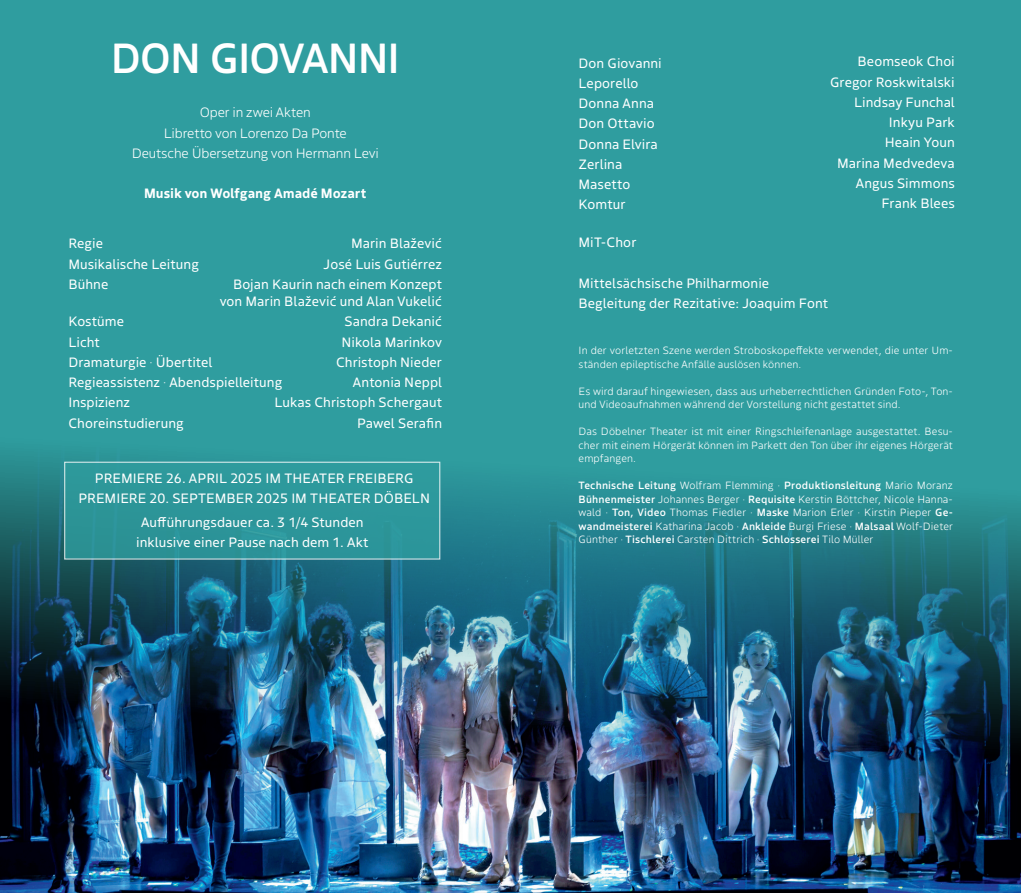
<style>
.page{position:relative;width:1021px;height:893px;background:#fff}
.page>*{position:absolute;margin:0;border:0;box-sizing:border-box;transform-origin:0 0}
.t1{font:500 42px "Boreal";letter-spacing:-.025em;color:#fff}
.t2{font:13.5px/20.2px "Boreal";letter-spacing:.005em;color:#fff}
.t3{font:300 13.5px/20.2px "Boreal";letter-spacing:-.01em;color:#fff;text-align:center}
.t4{font:700 13.5px "Boreal";letter-spacing:-.005em;color:#fff}
.t5{font:300 10.5px/13.5px "Boreal";letter-spacing:.01em;color:#fff}
.s1{font-weight:500}
</style>
<div class="page">
<div style="left:0;top:0;width:1020px;height:893px;background:#2f9d9f"></div>
<img style="left:0;top:455px;width:1020px;height:438px">
<div style="left:64px;top:462px;width:376px;height:98px;background:#2f9d9f"></div>
<h1 class="t1" style="left:111px;top:25px;width:290px">DON GIOVANNI</h1>
<p class="t3" style="left:132px;top:101px;width:249px">Oper in zwei Akten<br>Libretto von Lorenzo Da Ponte<br>Deutsche Übersetzung von Hermann Levi</p>
<p class="t4" style="left:144px;top:183px;width:224px">Musik von Wolfgang Amadé Mozart</p>
<p class="t2" style="left:68px;top:232px;width:132px">Regie<br>Musikalische Leitung<br>Bühne</p>
<p class="t2" style="left:68px;top:310px;width:215px">Kostüme<br>Licht<br>Dramaturgie . Übertitel<br>Regieassistenz . Abendspielleitung<br>Inspizienz<br>Choreinstudierung</p>
<p class="t2" style="left:233px;top:232px;width:210px;text-align:right">Marin Blažević<br>José Luis Gutiérrez<br>Bojan Kaurin nach einem Konzept</p>
<p class="t2" style="left:220px;top:290px;width:224px;text-align:right">von Marin Blažević und Alan Vukelić<br>Sandra Dekanić<br>Nikola Marinkov<br>Christoph Nieder<br>Antonia Neppl<br>Lukas Christoph Schergaut<br>Pawel Serafin</p>
<p class="t2" style="left:78px;top:467px;width:353px;text-align:center">PREMIERE 26. APRIL 2025 IM THEATER FREIBERG<br>PREMIERE 20. SEPTEMBER 2025 IM THEATER DÖBELN</p>
<p class="t2" style="left:136px;top:511px;width:234px;text-align:center">Aufführungsdauer ca. 3 1/4 Stunden inklusive einer Pause nach dem 1. Akt</p>
<p class="t2" style="left:578px;top:52px;width:85px">Don Giovanni<br>Leporello<br>Donna Anna<br>Don Ottavio<br>Donna Elvira<br>Zerlina<br>Masetto<br>Komtur</p>
<p class="t2" style="left:830px;top:50px;width:126px;text-align:right">Beomseok Choi<br>Gregor Roskwitalski<br>Lindsay Funchal<br>Inkyu Park<br>Heain Youn<br>Marina Medvedeva<br>Angus Simmons<br>Frank Blees</p>
<p class="t2" style="left:578px;top:231px;width:59px">MiT-Chor</p>
<p class="t2" style="left:578px;top:272px;width:251px">Mittelsächsische Philharmonie<br>Begleitung der Rezitative: Joaquim Font</p>
<p class="t5" style="left:578px;top:343px;width:376px">In der vorletzten Szene werden Stroboskopeffekte verwendet, die unter Um&shy;ständen epileptische Anfälle auslösen können.</p>
<p class="t5" style="left:578px;top:384px;width:376px">Es wird darauf hingewiesen, dass aus urheberrechtlichen Gründen Foto-, Ton&shy;und Videoaufnahmen während der Vorstellung nicht gestattet sind.</p>
<p class="t5" style="left:578px;top:424px;width:376px;text-align:justify">Das Döbelner Theater ist mit einer Ringschleifenanlage ausgestattet. Besu&shy;cher mit einem Hörgerät können im Parkett den Ton über ihr eigenes Hörgerät empfangen.</p>
<p class="t5" style="left:578px;top:478px;width:376px;text-align:justify"><span class="s1">Technische Leitung</span> Wolfram Flemming · <span class="s1">Produktionsleitung</span> Mario Moranz <span class="s1">Bühnenmeister</span> Johannes Berger · <span class="s1">Requisite</span> Kerstin Böttcher, Nicole Hanna&shy;wald · <span class="s1">Ton, Video</span> Thomas Fiedler · <span class="s1">Maske</span> Marion Erler · Kirstin Pieper <span class="s1">Ge&shy;wandmeisterei</span> Katharina Jacob · <span class="s1">Ankleide</span> Burgi Friese · <span class="s1">Malsaal</span> Wolf-Dieter Günther · <span class="s1">Tischlerei</span> Carsten Dittrich · <span class="s1">Schlosserei</span> Tilo Müller</p>
</div>
